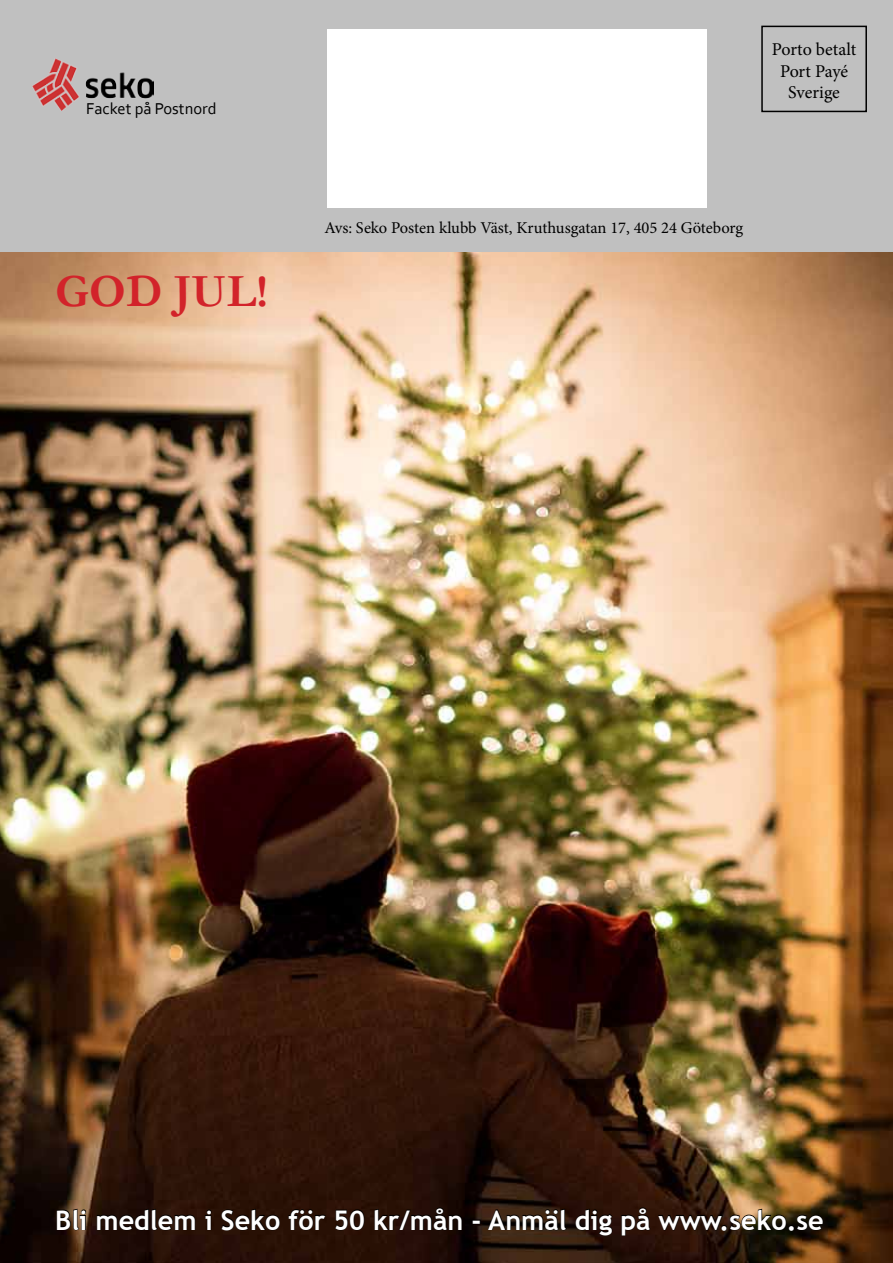
<style>
.page{position:relative;width:893px;height:1263px;background:#fff}
.page>*{position:absolute;margin:0;border:0;box-sizing:border-box;transform-origin:0 0}
.t1{font:700 46.5px "Garamond";color:#d2232a}
.t2{font:700 27px "Trebuchet MS";color:#fff}
.t3{font:18px/21.6px "Minion Pro";letter-spacing:-.01em;color:#000;text-align:center}
.t4{font:16.5px "Minion Pro";letter-spacing:-.005em;color:#000}
.t5{font:16.5px "Corbel";color:#000}
</style>
<div class="page">
<img style="left:0;top:252px;width:893px;height:1011px">
<div style="left:0;top:0;width:893px;height:252px;background:#c0c0c0"></div>
<div style="left:761px;top:26px;width:106px;height:86px;border:2px solid #000"></div>
<div style="left:327px;top:29px;width:380px;height:178px;background:#fff"></div>
<img style="left:32px;top:58px;width:122px;height:53px">
<svg style="left:57px;top:1208px;width:29px;height:22px"></svg>
<svg style="left:97px;top:1208px;width:99px;height:22px;background:#1b0b04"></svg>
<svg style="left:205px;top:1209px;width:7px;height:21px"></svg>
<svg style="left:221px;top:1208px;width:59px;height:22px"></svg>
<svg style="left:288px;top:1209px;width:38px;height:21px"></svg>
<svg style="left:335px;top:1209px;width:30px;height:21px"></svg>
<svg style="left:374px;top:1207px;width:88px;height:23px;background:#1b0a04"></svg>
<svg style="left:473px;top:1220px;width:7px;height:3px"></svg>
<svg style="left:487px;top:1208px;width:80px;height:22px;background:#26170c"></svg>
<svg style="left:575px;top:1208px;width:38px;height:28px"></svg>
<svg style="left:621px;top:1207px;width:30px;height:29px"></svg>
<svg style="left:658px;top:1208px;width:166px;height:23px;background:#322110"></svg>
<p class="t5" style="left:86px;top:99px;width:132px">Facket på Postnord</p>
<h1 class="t1" style="left:55px;top:259px;width:215px">GOD JUL!</h1>
<p class="t3" style="left:772px;top:39px;width:86px">Porto betalt<br>Port Payé<br>Sverige</p>
<p class="t4" style="left:324px;top:216px;width:420px">Avs: Seko Posten klubb Väst, Kruthusgatan 17, 405 24 Göteborg</p>
<h2 class="t2" style="left:55px;top:1203px;width:770px">Bli medlem i Seko för 50 kr/mån - Anmäl dig på www.seko.se</h2>
</div>
